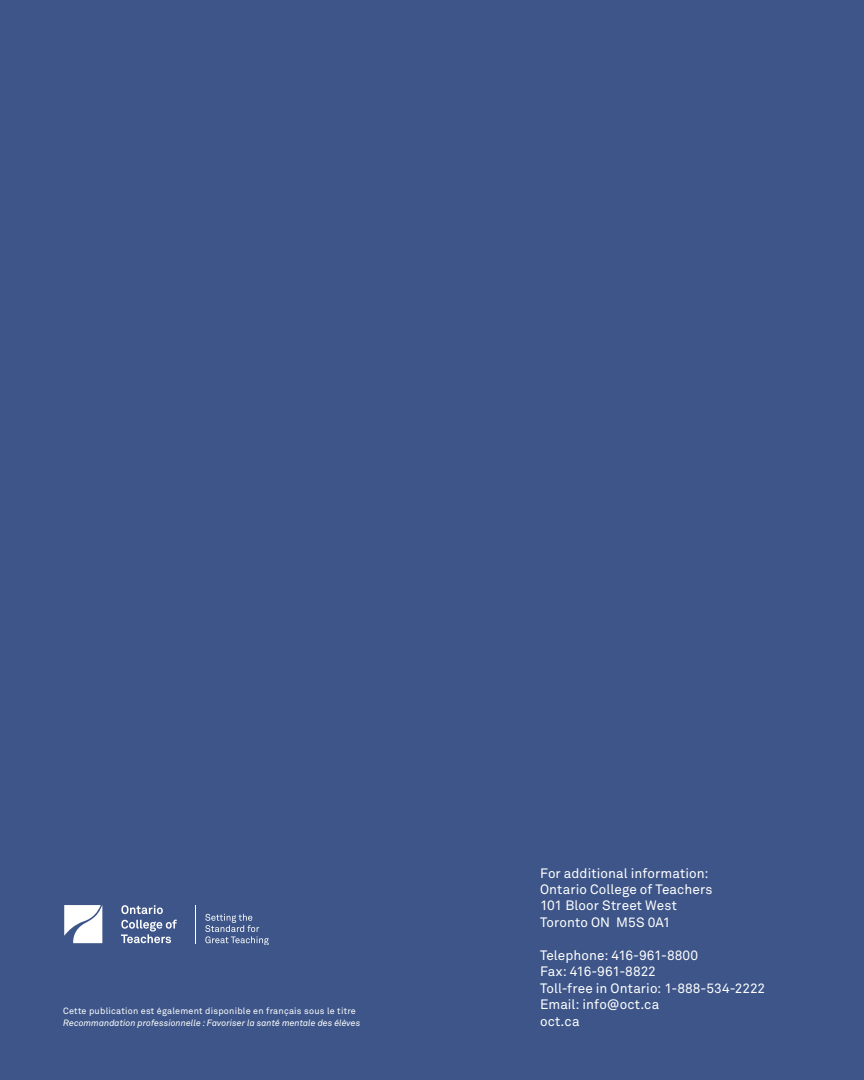
<style>
.page{position:relative;width:864px;height:1080px;background:#3d5588}
.page>*{position:absolute;margin:0;border:0;box-sizing:border-box;transform-origin:0 0}
.Fine_Print_-_Contact{font:13.5px "Akkurat Pro";letter-spacing:.005em;color:#fff}
.Fine_Print_-_Publica{font:italic 9px "Akkurat Pro";color:#fff}
.Fine_Print_-_Publica-2{font:9px "Akkurat Pro";letter-spacing:.025em;color:#fff}
</style>
<div class="page">
<svg style="left:64px;top:905px;width:38px;height:38px"></svg>
<svg style="left:121px;top:905px;width:42px;height:9px"></svg>
<svg style="left:121px;top:920px;width:56px;height:23px"></svg>
<svg style="left:205px;top:914px;width:64px;height:31px"></svg>
<hr style="left:195px;top:905px;width:1px;height:38px;background:#fff">
<h3 class="Fine_Print_-_Publica-2" style="left:63px;top:1006px;width:294px">Cette publication est également disponible en français sous le titre</h3>
<h3 class="Fine_Print_-_Publica" style="left:63px;top:1018px;width:299px">Recommandation professionnelle : Favoriser la santé mentale des élèves</h3>
<p class="Fine_Print_-_Contact" style="left:540px;top:865px;width:170px">For additional information:</p>
<p class="Fine_Print_-_Contact" style="left:540px;top:881px;width:174px">Ontario College of Teachers</p>
<p class="Fine_Print_-_Contact" style="left:540px;top:898px;width:138px">101 Bloor Street West</p>
<p class="Fine_Print_-_Contact" style="left:540px;top:914px;width:132px">Toronto ON M5S 0A1</p>
<p class="Fine_Print_-_Contact" style="left:540px;top:947px;width:160px">Telephone: 416-961-8800</p>
<p class="Fine_Print_-_Contact" style="left:540px;top:964px;width:117px">Fax: 416-961-8822</p>
<p class="Fine_Print_-_Contact" style="left:540px;top:980px;width:227px">Toll-free in Ontario: 1-888-534-2222</p>
<p class="Fine_Print_-_Contact" style="left:540px;top:997px;width:121px">Email: info@oct.ca</p>
<p class="Fine_Print_-_Contact" style="left:540px;top:1013px;width:41px">oct.ca</p>
</div>
